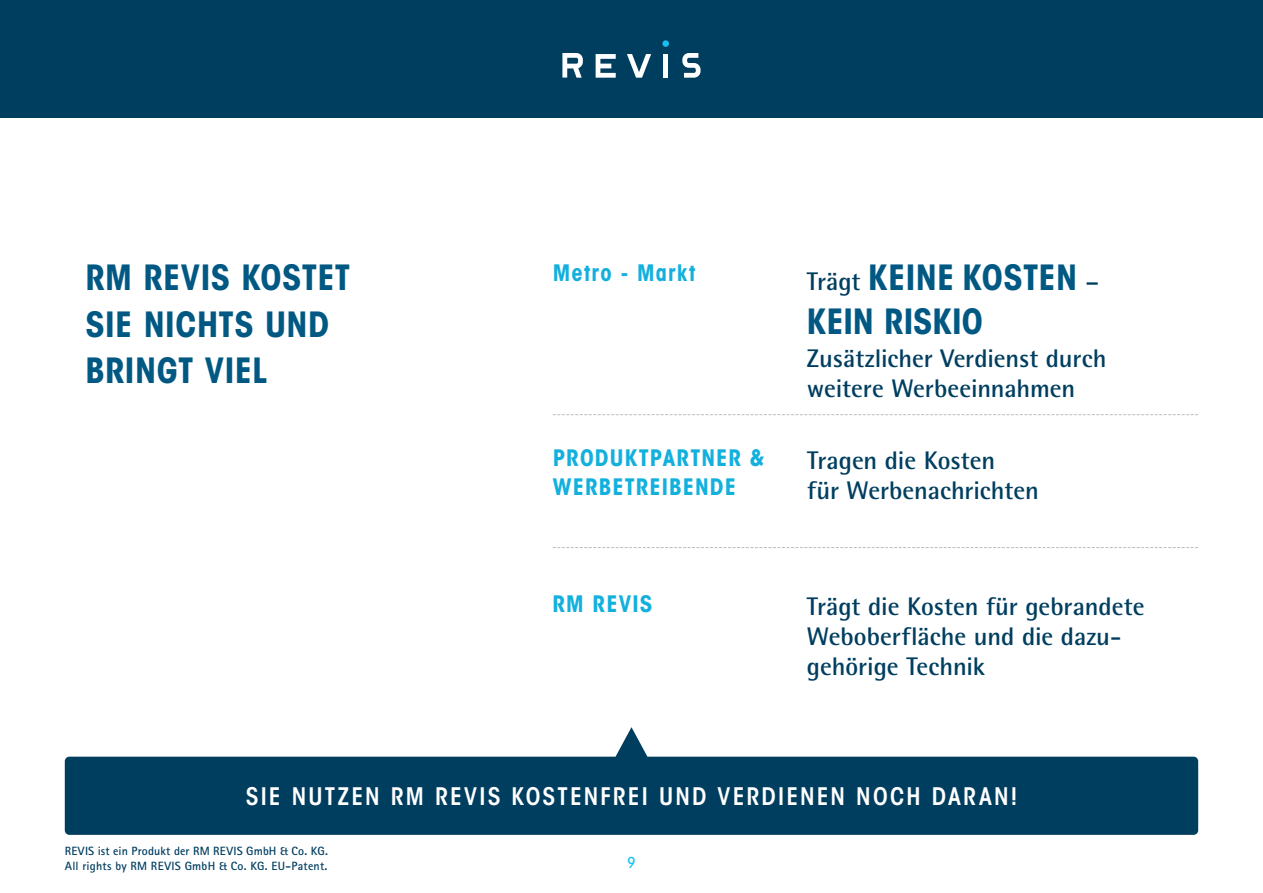
<style>
.page{position:relative;width:1263px;height:893px;background:#fff}
.page>*{position:absolute;margin:0;border:0;box-sizing:border-box;transform-origin:0 0}
.t1{font:700 condensed 34.5px/46.5px "ITC Avant Garde Std";letter-spacing:.015em;color:#005883}
.t2{font:700 25.5px/30px "Agfa Rotis Semisans";letter-spacing:-.005em;color:#003e60}
.t3{font:600 condensed 24px "ITC Avant Garde Std";letter-spacing:.09em;color:#fff}
.t4{font:700 condensed 22.5px/28.5px "ITC Avant Garde Std";letter-spacing:.05em;color:#13b0de}
.t5{font:500 condensed 15px "ITC Avant Garde Std";color:#15c0f2}
.t6{font:700 12px/15px "Rotis Sans Serif Std";letter-spacing:.015em;color:#003e60}
.s1{font-family:"Agfa Rotis Semisans";font-stretch:normal;font-size:25.5px;color:#003e60}
</style>
<div class="page">
<div style="left:0;top:0;width:1263px;height:118px;background:#003e60"></div>
<div style="left:662px;top:40px;width:7px;height:7px;background:#15c0f2;border-radius:50%"></div>
<svg style="left:682px;top:53px;width:18px;height:25px"></svg>
<svg style="left:562px;top:53px;width:21px;height:25px"></svg>
<div style="left:663px;top:54px;width:5px;height:24px;background:#fff"></div>
<svg style="left:596px;top:54px;width:20px;height:24px"></svg>
<svg style="left:627px;top:54px;width:24px;height:24px"></svg>
<svg style="left:65px;top:727px;width:1133px;height:108px;fill:#003e60"></svg>
<svg style="left:553px;top:414px;width:645px;height:1px"></svg>
<svg style="left:553px;top:547px;width:645px;height:1px"></svg>
<h1 class="t1" style="left:85px;top:254px;width:266px">RM REVIS KOSTET<br>SIE NICHTS UND<br>BRINGT VIEL</h1>
<p class="t4" style="left:553px;top:259px;width:144px">Metro - Markt</p>
<p class="t4" style="left:553px;top:444px;width:214px">PRODUKTPARTNER &amp;<br>WERBETREIBENDE</p>
<h1 class="t1" style="left:807px;top:255px;width:294px;line-height:43.5px"><span class="s1">Trägt</span> KEINE KOSTEN <span class="s1">–<br></span>KEIN RISKIO</h1>
<p class="t2" style="left:807px;top:343px;width:301px">Zusätzlicher Verdienst durch weitere Werbeeinnahmen</p>
<p class="t2" style="left:807px;top:445px;width:233px">Tragen die Kosten<br>für Werbenachrichten</p>
<p class="t4" style="left:552px;top:590px;width:101px">RM REVIS</p>
<p class="t2" style="left:807px;top:591px;width:339px">Trägt die Kosten für gebrandete<br>Weboberfläche und die dazu&shy;gehörige Technik</p>
<p class="t3" style="left:246px;top:781px;width:773px">SIE NUTZEN RM REVIS KOSTENFREI UND VERDIENEN NOCH DARAN!</p>
<p class="t6" style="left:65px;top:843px;width:265px">REVIS ist ein Produkt der RM REVIS GmbH &amp; Co. KG.<br>All rights by RM REVIS GmbH &amp; Co. KG. EU-Patent.</p>
<p class="t5" style="left:627px;top:853px;width:9px">9</p>
</div>
